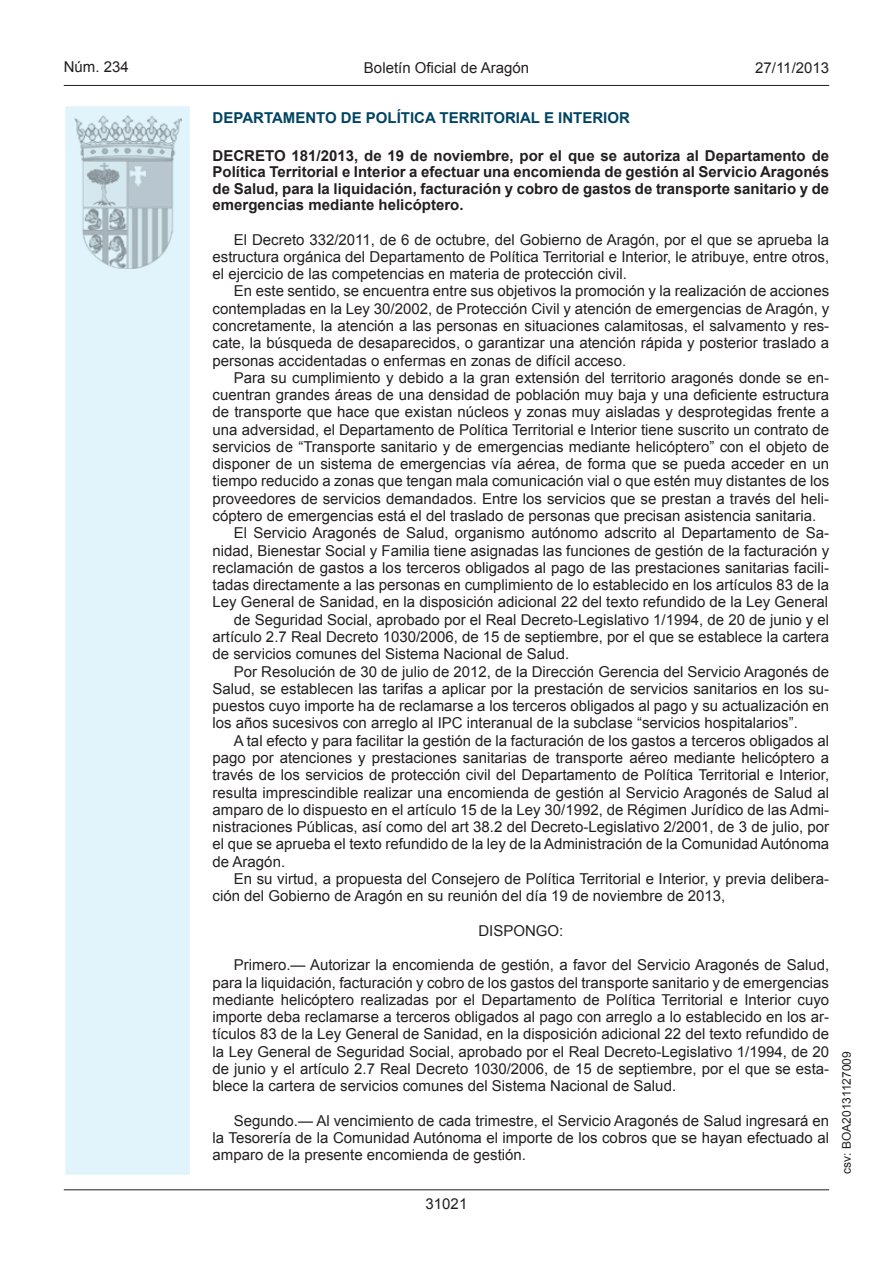
<style>
.page{position:relative;width:893px;height:1263px;background:#fff}
.page>*{position:absolute;margin:0;border:0;box-sizing:border-box;transform-origin:0 0}
.t1{font:15px/17.2px "Arial";color:#231f20;text-align:justify}
.t2{font:700 15px/16.5px "Arial";color:#231f20;text-align:justify}
.t3{font:700 15px "Arial";color:#004462}
.t4{font:12px "Arial";color:#231f20}
</style>
<div class="page">
<hr style="left:64px;top:85px;width:765px;height:1px;background:#231f20">
<div style="left:64px;top:105px;width:127px;height:1071px;background:#e1f4fc;border:2px solid #fff"></div>
<img style="left:75px;top:115px;width:106px;height:153px">
<hr style="left:64px;top:1189px;width:765px;height:1px;background:#231f20">
<p class="t1" style="left:64px;top:59px;width:67px">Núm. 234</p>
<p class="t1" style="left:364px;top:59px;width:167px">Boletín Oficial de Aragón</p>
<p class="t1" style="left:755px;top:59px;width:75px">27/11/2013</p>
<p class="t3" style="left:213px;top:108px;width:419px">DEPARTAMENTO DE POLÍTICA TERRITORIAL E INTERIOR</p>
<p class="t2" style="left:213px;top:148px;width:618px">DECRETO 181/2013, de 19 de noviembre, por el que se autoriza al Departamento de Política Territorial e Interior a efectuar una encomienda de gestión al Servicio Aragonés de Salud, para la liquidación, facturación y cobro de gastos de transporte sanitario y de emergencias mediante helicóptero.</p>
<p class="t1" style="left:213px;top:231px;width:618px;text-indent:21px">El Decreto 332/2011, de 6 de octubre, del Gobierno de Aragón, por el que se aprueba la estructura orgánica del Departamento de Política Territorial e Interior, le atribuye, entre otros, el ejercicio de las competencias en materia de protección civil.</p>
<p class="t1" style="left:213px;top:283px;width:618px;text-indent:21px">En este sentido, se encuentra entre sus objetivos la promoción y la realización de acciones contempladas en la Ley 30/2002, de Protección Civil y atención de emergencias de Aragón, y concretamente, la atención a las personas en situaciones calamitosas, el salvamento y res&shy;cate, la búsqueda de desaparecidos, o garantizar una atención rápida y posterior traslado a personas accidentadas o enfermas en zonas de difícil acceso.</p>
<p class="t1" style="left:234px;top:369px;width:597px">Para su cumplimiento y debido a la gran extensión del territorio aragonés donde se en-</p>
<p class="t1" style="left:213px;top:386px;width:618px">cuentran grandes áreas de una densidad de población muy baja y una deficiente estructura</p>
<p class="t1" style="left:213px;top:404px;width:618px">de transporte que hace que existan núcleos y zonas muy aisladas y desprotegidas frente a</p>
<p class="t1" style="left:213px;top:421px;width:618px">una adversidad, el Departamento de Política Territorial e Interior tiene suscrito un contrato de</p>
<p class="t1" style="left:213px;top:438px;width:618px">servicios de “Transporte sanitario y de emergencias mediante helicóptero” con el objeto de</p>
<p class="t1" style="left:213px;top:455px;width:618px">disponer de un sistema de emergencias vía aérea, de forma que se pueda acceder en un</p>
<p class="t1" style="left:213px;top:473px;width:618px">tiempo reducido a zonas que tengan mala comunicación vial o que estén muy distantes de los</p>
<p class="t1" style="left:213px;top:490px;width:618px">proveedores de servicios demandados. Entre los servicios que se prestan a través del heli-</p>
<p class="t1" style="left:213px;top:507px;width:605px">cóptero de emergencias está el del traslado de personas que precisan asistencia sanitaria.</p>
<p class="t1" style="left:234px;top:525px;width:597px">El Servicio Aragonés de Salud, organismo autónomo adscrito al Departamento de Sa-</p>
<p class="t1" style="left:213px;top:542px;width:618px">nidad, Bienestar Social y Familia tiene asignadas las funciones de gestión de la facturación y</p>
<p class="t1" style="left:213px;top:559px;width:618px">reclamación de gastos a los terceros obligados al pago de las prestaciones sanitarias facili-</p>
<p class="t1" style="left:213px;top:576px;width:618px">tadas directamente a las personas en cumplimiento de lo establecido en los artículos 83 de la</p>
<p class="t1" style="left:213px;top:594px;width:617px">Ley General de Sanidad, en la disposición adicional 22 del texto refundido de la Ley General</p>
<p class="t1" style="left:234px;top:611px;width:597px">de Seguridad Social, aprobado por el Real Decreto-Legislativo 1/1994, de 20 de junio y el</p>
<p class="t1" style="left:213px;top:628px;width:618px">artículo 2.7 Real Decreto 1030/2006, de 15 de septiembre, por el que se establece la cartera</p>
<p class="t1" style="left:213px;top:645px;width:358px">de servicios comunes del Sistema Nacional de Salud.</p>
<p class="t1" style="left:234px;top:663px;width:597px">Por Resolución de 30 de julio de 2012, de la Dirección Gerencia del Servicio Aragonés de</p>
<p class="t1" style="left:213px;top:680px;width:618px">Salud, se establecen las tarifas a aplicar por la prestación de servicios sanitarios en los su-</p>
<p class="t1" style="left:213px;top:697px;width:618px">puestos cuyo importe ha de reclamarse a los terceros obligados al pago y su actualización en</p>
<p class="t1" style="left:213px;top:715px;width:587px">los años sucesivos con arreglo al IPC interanual de la subclase “servicios hospitalarios”.</p>
<p class="t1" style="left:234px;top:732px;width:597px">A tal efecto y para facilitar la gestión de la facturación de los gastos a terceros obligados al</p>
<p class="t1" style="left:213px;top:749px;width:618px">pago por atenciones y prestaciones sanitarias de transporte aéreo mediante helicóptero a</p>
<p class="t1" style="left:213px;top:766px;width:618px">través de los servicios de protección civil del Departamento de Política Territorial e Interior,</p>
<p class="t1" style="left:213px;top:784px;width:618px">resulta imprescindible realizar una encomienda de gestión al Servicio Aragonés de Salud al</p>
<p class="t1" style="left:213px;top:801px;width:618px">amparo de lo dispuesto en el artículo 15 de la Ley 30/1992, de Régimen Jurídico de las Admi-</p>
<p class="t1" style="left:213px;top:818px;width:618px">nistraciones Públicas, así como del art 38.2 del Decreto-Legislativo 2/2001, de 3 de julio, por</p>
<p class="t1" style="left:213px;top:836px;width:618px">el que se aprueba el texto refundido de la ley de la Administración de la Comunidad Autónoma</p>
<p class="t1" style="left:213px;top:853px;width:74px">de Aragón.</p>
<p class="t1" style="left:234px;top:870px;width:597px">En su virtud, a propuesta del Consejero de Política Territorial e Interior, y previa delibera-</p>
<p class="t1" style="left:213px;top:887px;width:514px">ción del Gobierno de Aragón en su reunión del día 19 de noviembre de 2013,</p>
<p class="t1" style="left:478px;top:922px;width:87px">DISPONGO:</p>
<p class="t1" style="left:213px;top:957px;width:618px;text-indent:21px">Primero.— Autorizar la encomienda de gestión, a favor del Servicio Aragonés de Salud, para la liquidación, facturación y cobro de los gastos del transporte sanitario y de emergencias mediante helicóptero realizadas por el Departamento de Política Territorial e Interior cuyo importe deba reclamarse a terceros obligados al pago con arreglo a lo establecido en los ar&shy;tículos 83 de la Ley General de Sanidad, en la disposición adicional 22 del texto refundido de la Ley General de Seguridad Social, aprobado por el Real Decreto-Legislativo 1/1994, de 20 de junio y el artículo 2.7 Real Decreto 1030/2006, de 15 de septiembre, por el que se esta&shy;blece la cartera de servicios comunes del Sistema Nacional de Salud.</p>
<p class="t1" style="left:213px;top:1112px;width:618px;text-indent:21px">Segundo.— Al vencimiento de cada trimestre, el Servicio Aragonés de Salud ingresará en la Tesorería de la Comunidad Autónoma el importe de los cobros que se hayan efectuado al amparo de la presente encomienda de gestión.</p>
<p class="t1" style="left:426px;top:1195px;width:43px">31021</p>
<p class="t4" style="left:839px;top:1174px;width:124px;rotate:-90deg">csv: BOA20131127009</p>
</div>
